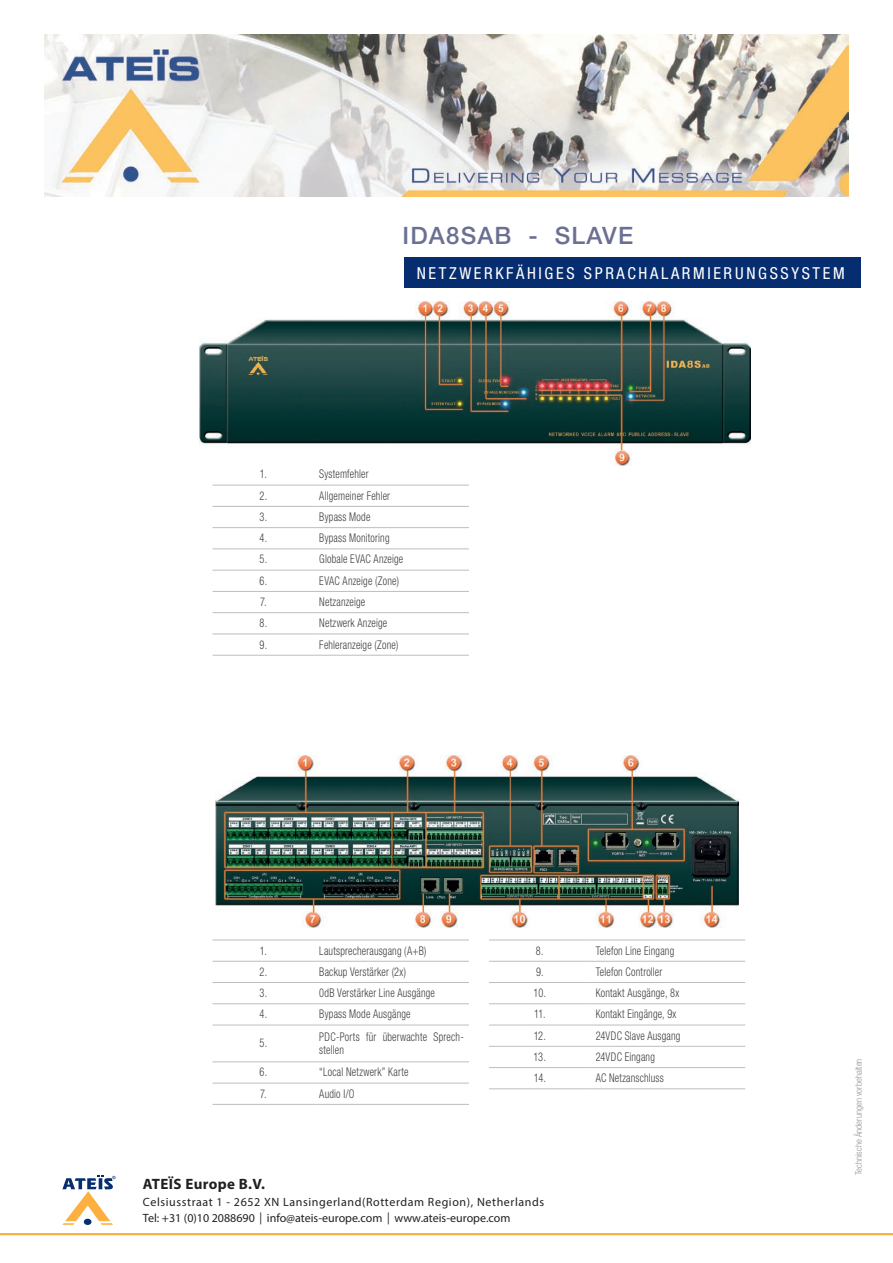
<style>
.page{position:relative;width:893px;height:1263px;background:#fff}
.page>*{position:absolute;margin:0;border:0;box-sizing:border-box;transform-origin:0 0}
.t1{font:500 24px "Helvetica Neue";letter-spacing:.05em;color:#6b7093}
.t2{font:condensed 16.5px "Helvetica Neue";letter-spacing:.16em;color:#fff}
.t3{font:700 15px "Myriad Pro";letter-spacing:.025em;color:#231f20}
.t4{font:300 condensed 12px/13.5px "Helvetica Neue";letter-spacing:.02em;color:#3e3e3f;scale:.86 1}
.t5{font:12px/16.5px "Myriad Pro";letter-spacing:.05em;color:#231f20}
.t6{font:300 condensed 9px "Helvetica Neue";letter-spacing:.005em;color:#939598}
.s1{font-family:"DF Hei Md HK BF"}
</style>
<div class="page">
<hr style="left:213px;top:485px;width:101px;height:1px;background:#bcbdc0">
<hr style="left:314px;top:485px;width:155px;height:1px;background:#bcbdc0">
<hr style="left:213px;top:506px;width:101px;height:1px;background:#bcbdc0">
<hr style="left:314px;top:506px;width:155px;height:1px;background:#bcbdc0">
<hr style="left:213px;top:527px;width:101px;height:1px;background:#bcbdc0">
<hr style="left:314px;top:527px;width:155px;height:1px;background:#bcbdc0">
<hr style="left:213px;top:549px;width:101px;height:1px;background:#bcbdc0">
<hr style="left:314px;top:549px;width:155px;height:1px;background:#bcbdc0">
<hr style="left:213px;top:570px;width:101px;height:1px;background:#bcbdc0">
<hr style="left:314px;top:570px;width:155px;height:1px;background:#bcbdc0">
<hr style="left:213px;top:591px;width:101px;height:1px;background:#bcbdc0">
<hr style="left:314px;top:591px;width:155px;height:1px;background:#bcbdc0">
<hr style="left:213px;top:612px;width:101px;height:1px;background:#bcbdc0">
<hr style="left:314px;top:612px;width:155px;height:1px;background:#bcbdc0">
<hr style="left:213px;top:634px;width:101px;height:1px;background:#bcbdc0">
<hr style="left:314px;top:634px;width:155px;height:1px;background:#bcbdc0">
<hr style="left:213px;top:655px;width:101px;height:1px;background:#bcbdc0">
<hr style="left:314px;top:655px;width:155px;height:1px;background:#bcbdc0">
<hr style="left:213px;top:940px;width:101px;height:1px;background:#bcbdc0">
<hr style="left:314px;top:940px;width:155px;height:1px;background:#bcbdc0">
<hr style="left:213px;top:961px;width:101px;height:1px;background:#bcbdc0">
<hr style="left:314px;top:961px;width:155px;height:1px;background:#bcbdc0">
<hr style="left:213px;top:982px;width:101px;height:1px;background:#bcbdc0">
<hr style="left:314px;top:982px;width:155px;height:1px;background:#bcbdc0">
<hr style="left:213px;top:1003px;width:101px;height:1px;background:#bcbdc0">
<hr style="left:314px;top:1003px;width:155px;height:1px;background:#bcbdc0">
<hr style="left:213px;top:1025px;width:101px;height:1px;background:#bcbdc0">
<hr style="left:314px;top:1025px;width:155px;height:1px;background:#bcbdc0">
<hr style="left:213px;top:1061px;width:101px;height:1px;background:#bcbdc0">
<hr style="left:314px;top:1061px;width:155px;height:1px;background:#bcbdc0">
<hr style="left:213px;top:1083px;width:101px;height:1px;background:#bcbdc0">
<hr style="left:314px;top:1083px;width:155px;height:1px;background:#bcbdc0">
<hr style="left:213px;top:1104px;width:101px;height:1px;background:#bcbdc0">
<hr style="left:314px;top:1104px;width:155px;height:1px;background:#bcbdc0">
<hr style="left:489px;top:940px;width:101px;height:1px;background:#bcbdc0">
<hr style="left:590px;top:940px;width:155px;height:1px;background:#bcbdc0">
<hr style="left:489px;top:961px;width:101px;height:1px;background:#bcbdc0">
<hr style="left:590px;top:961px;width:155px;height:1px;background:#bcbdc0">
<hr style="left:489px;top:982px;width:101px;height:1px;background:#bcbdc0">
<hr style="left:590px;top:982px;width:155px;height:1px;background:#bcbdc0">
<hr style="left:489px;top:1003px;width:101px;height:1px;background:#bcbdc0">
<hr style="left:590px;top:1003px;width:155px;height:1px;background:#bcbdc0">
<hr style="left:489px;top:1025px;width:101px;height:1px;background:#bcbdc0">
<hr style="left:590px;top:1025px;width:155px;height:1px;background:#bcbdc0">
<hr style="left:489px;top:1046px;width:101px;height:1px;background:#bcbdc0">
<hr style="left:590px;top:1046px;width:155px;height:1px;background:#bcbdc0">
<hr style="left:489px;top:1067px;width:101px;height:1px;background:#bcbdc0">
<hr style="left:590px;top:1067px;width:155px;height:1px;background:#bcbdc0">
<hr style="left:489px;top:1088px;width:101px;height:1px;background:#bcbdc0">
<hr style="left:590px;top:1088px;width:155px;height:1px;background:#bcbdc0">
<img style="left:200px;top:302px;width:550px;height:163px">
<img style="left:216px;top:755px;width:522px;height:172px">
<div style="left:404px;top:257px;width:456px;height:31px;background:#052d6f"></div>
<img style="left:45px;top:34px;width:803px;height:163px">
<svg style="left:62px;top:1175px;width:54px;height:50px"></svg>
<hr style="left:0;top:1233px;width:893px;height:2px;background:#fbb03f">
<h1 class="t1" style="left:403px;top:221px;width:232px">IDA8SAB - SLAVE</h1>
<h2 class="t2" style="left:417px;top:263px;width:429px">NETZWERKFÄHIGES SPRACHALARMIERUNGSSYSTEM</h2>
<p class="t4" style="left:260px;top:467px;width:10px">1.</p>
<p class="t4" style="left:319px;top:467px;width:59px">Systemfehler</p>
<p class="t4" style="left:260px;top:489px;width:10px">2.</p>
<p class="t4" style="left:319px;top:489px;width:84px">Allgemeiner Fehler</p>
<p class="t4" style="left:260px;top:510px;width:10px">3.</p>
<p class="t4" style="left:319px;top:510px;width:61px">Bypass Mode</p>
<p class="t4" style="left:260px;top:531px;width:10px">4.</p>
<p class="t4" style="left:319px;top:531px;width:83px">Bypass Monitoring</p>
<p class="t4" style="left:260px;top:552px;width:10px">5.</p>
<p class="t4" style="left:319px;top:552px;width:99px">Globale EVAC Anzeige</p>
<p class="t4" style="left:260px;top:574px;width:10px">6.</p>
<p class="t4" style="left:319px;top:574px;width:94px">EVAC Anzeige (Zone)</p>
<p class="t4" style="left:260px;top:595px;width:9px">7.</p>
<p class="t4" style="left:319px;top:595px;width:55px">Netzanzeige</p>
<p class="t4" style="left:260px;top:616px;width:10px">8.</p>
<p class="t4" style="left:319px;top:616px;width:80px">Netzwerk Anzeige</p>
<p class="t4" style="left:260px;top:637px;width:10px">9.</p>
<p class="t4" style="left:319px;top:637px;width:93px">Fehleranzeige (Zone)</p>
<p class="t4" style="left:260px;top:943px;width:10px">1.</p>
<p class="t4" style="left:319px;top:943px;width:126px">Lautsprecherausgang (A+B)</p>
<p class="t4" style="left:260px;top:965px;width:10px">2.</p>
<p class="t4" style="left:319px;top:965px;width:102px">Backup Verstärker (2x)</p>
<p class="t4" style="left:260px;top:986px;width:10px">3.</p>
<p class="t4" style="left:319px;top:986px;width:136px">0dB Verstärker Line Ausgänge</p>
<p class="t4" style="left:260px;top:1007px;width:10px">4.</p>
<p class="t4" style="left:319px;top:1007px;width:108px">Bypass Mode Ausgänge</p>
<p class="t4" style="left:260px;top:1036px;width:10px">5.</p>
<p class="t4" style="left:319px;top:1029px;width:170px">PDC-Ports für überwachte Sprech&shy;stellen</p>
<p class="t4" style="left:260px;top:1065px;width:10px">6.</p>
<p class="t4" style="left:319px;top:1065px;width:105px">“Local Netzwerk” Karte</p>
<p class="t4" style="left:260px;top:1086px;width:9px">7.</p>
<p class="t4" style="left:319px;top:1086px;width:42px">Audio I/O</p>
<p class="t4" style="left:536px;top:943px;width:10px">8.</p>
<p class="t4" style="left:596px;top:943px;width:93px">Telefon Line Eingang</p>
<p class="t4" style="left:536px;top:965px;width:10px">9.</p>
<p class="t4" style="left:596px;top:965px;width:79px">Telefon Controller</p>
<p class="t4" style="left:534px;top:986px;width:16px">10.</p>
<p class="t4" style="left:596px;top:986px;width:99px">Kontakt Ausgänge, 8x</p>
<p class="t4" style="left:534px;top:1007px;width:15px">11.</p>
<p class="t4" style="left:596px;top:1007px;width:95px">Kontakt Eingänge, 9x</p>
<p class="t4" style="left:534px;top:1028px;width:16px">12.</p>
<p class="t4" style="left:596px;top:1028px;width:100px">24VDC Slave Ausgang</p>
<p class="t4" style="left:534px;top:1050px;width:16px">13.</p>
<p class="t4" style="left:596px;top:1050px;width:70px">24VDC Eingang</p>
<p class="t4" style="left:534px;top:1071px;width:16px">14.</p>
<p class="t4" style="left:596px;top:1071px;width:81px">AC Netzanschluss</p>
<p class="t3" style="left:143px;top:1174px;width:124px">ATEÏS Europe B.V.</p>
<p class="t5" style="left:143px;top:1193px;width:403px">Celsiusstraat 1 - 2652 XN Lansingerland(Rotterdam Region), Netherlands<br>Tel: +31 (0)10 2088690<span class="s1">｜</span>info@ateis-europe.com<span class="s1">｜</span>www.ateis-europe.com</p>
<p class="t6" style="left:853px;top:1175px;width:118px;rotate:-90deg">Technische Änderungen vorbehalten</p>
</div>
